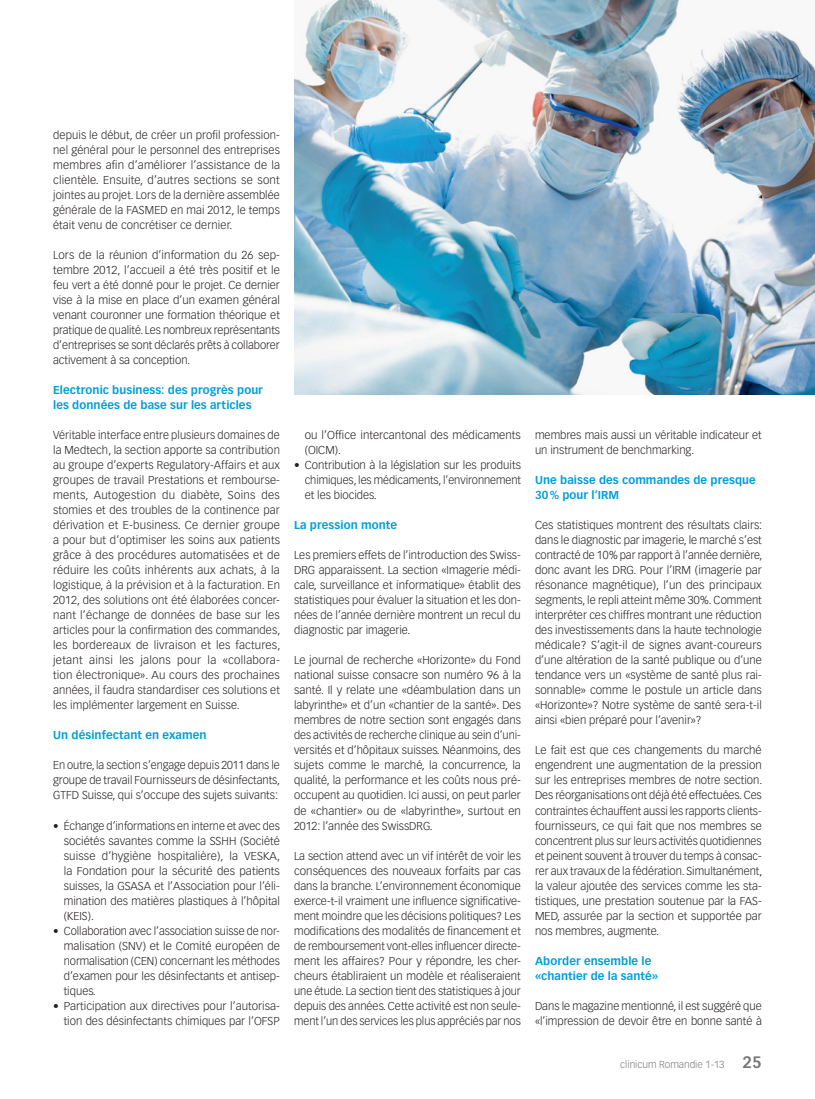
<style>
.page{position:relative;width:815px;height:1099px;background:#fff}
.page>*{position:absolute;margin:0;border:0;box-sizing:border-box;transform-origin:0 0}
.t1{font:300 11.25px/15px "Vectora LT Std";color:#231f20;text-align:justify}
.t2{font:700 11.25px/15px "Vectora LT Std";letter-spacing:.005em;color:#009fda}
.t3{font:300 10px "Vectora LH";color:#76787b}
.s1{font-weight:700;font-size:16.25px}
</style>
<div class="page">
<img style="left:294px;top:0;width:521px;height:394px">
<p class="t1" style="left:53px;top:128px;width:228px">depuis le début, de créer un profil profession&shy;nel général pour le personnel des entreprises membres afin d’améliorer l’assistance de la clientèle. Ensuite, d’autres sections se sont jointes au projet. Lors de la dernière assemblée générale de la FASMED en mai 2012, le temps était venu de concrétiser ce dernier.</p>
<p class="t1" style="left:53px;top:248px;width:228px">Lors de la réunion d’information du 26 sep&shy;tembre 2012, l’accueil a été très positif et le feu vert a été donné pour le projet. Ce dernier vise à la mise en place d’un examen général venant couronner une formation théorique et pratique de qualité. Les nombreux représentants d’entreprises se sont déclarés prêts à collaborer activement à sa conception.</p>
<p class="t2" style="left:53px;top:383px;width:211px">Electronic business: des progrès pour les données de base sur les articles</p>
<p class="t1" style="left:53px;top:428px;width:229px">Véritable interface entre plusieurs domaines de la Medtech, la section apporte sa contribution au groupe d’experts Regulatory-Affairs et aux groupes de travail Prestations et rembourse&shy;ments, Autogestion du diabète, Soins des stomies et des troubles de la continence par dérivation et E-business. Ce dernier groupe a pour but d’optimiser les soins aux patients grâce à des procédures automatisées et de réduire les coûts inhérents aux achats, à la logistique, à la prévision et à la facturation. En 2012, des solutions ont été élaborées concer&shy;nant l’échange de données de base sur les articles pour la confirmation des commandes, les bordereaux de livraison et les factures, jetant ainsi les jalons pour la «collabora&shy;tion électronique». Au cours des prochaines années, il faudra standardiser ces solutions et les implémenter largement en Suisse.</p>
<p class="t2" style="left:53px;top:728px;width:155px">Un désinfectant en examen</p>
<p class="t1" style="left:53px;top:758px;width:229px">En outre, la section s’engage depuis 2011 dans le groupe de travail Fournisseurs de désinfectants, GTFD Suisse, qui s’occupe des sujets suivants:</p>
<p class="t1" style="left:64px;top:818px;width:218px;text-indent:-11px">• Échange d’informations en interne et avec des sociétés savantes comme la SSHH (Société suisse d’hygiène hospitalière), la VESKA, la Fondation pour la sécurité des patients suisses, la GSASA et l’Association pour l’éli&shy;mination des matières plastiques à l’hôpital (KEIS).</p>
<p class="t1" style="left:64px;top:923px;width:218px;text-indent:-11px">• Collaboration avec l’association suisse de nor&shy;malisation (SNV) et le Comité européen de normalisation (CEN) concernant les méthodes d’examen pour les désinfectants et antisep&shy;tiques.</p>
<p class="t1" style="left:53px;top:998px;width:228px;text-align:right">• Participation aux directives pour l’autorisa&shy;tion des désinfectants chimiques par l’OFSP</p>
<p class="t1" style="left:305px;top:428px;width:218px">ou l’Office intercantonal des médicaments (OICM).</p>
<p class="t1" style="left:305px;top:458px;width:218px;text-indent:-11px">• Contribution à la législation sur les produits chimiques, les médicaments, l’environnement et les biocides.</p>
<p class="t2" style="left:294px;top:518px;width:105px">La pression monte</p>
<p class="t1" style="left:294px;top:548px;width:228px">Les premiers effets de l’introduction des Swiss-DRG apparaissent. La section «Imagerie médi&shy;cale, surveillance et informatique» établit des statistiques pour évaluer la situation et les don&shy;nées de l’année dernière montrent un recul du diagnostic par imagerie.</p>
<p class="t1" style="left:294px;top:653px;width:228px">Le journal de recherche «Horizonte» du Fond national suisse consacre son numéro 96 à la santé. Il y relate une «déambulation dans un labyrinthe» et d’un «chantier de la santé». Des membres de notre section sont engagés dans des activités de recherche clinique au sein d’uni&shy;versités et d’hôpitaux suisses. Néanmoins, des sujets comme le marché, la concurrence, la qualité, la performance et les coûts nous pré&shy;occupent au quotidien. Ici aussi, on peut parler de «chantier» ou de «labyrinthe», surtout en 2012: l’année des SwissDRG.</p>
<p class="t1" style="left:294px;top:848px;width:228px">La section attend avec un vif intérêt de voir les conséquences des nouveaux forfaits par cas dans la branche. L’environnement économique exerce-t-il vraiment une influence significative&shy;ment moindre que les décisions politiques? Les modifications des modalités de financement et de remboursement vont-elles influencer directe&shy;ment les affaires? Pour y répondre, les cher&shy;cheurs établiraient un modèle et réaliseraient une étude. La section tient des statistiques à jour depuis des années. Cette activité est non seule&shy;ment l’un des services les plus appréciés par nos</p>
<p class="t1" style="left:535px;top:428px;width:228px">membres mais aussi un véritable indicateur et un instrument de benchmarking.</p>
<p class="t2" style="left:535px;top:473px;width:222px">Une baisse des commandes de presque<br>30% pour l’IRM</p>
<p class="t1" style="left:535px;top:518px;width:229px">Ces statistiques montrent des résultats clairs: dans le diagnostic par imagerie, le marché s’est contracté de 10% par rapport à l’année dernière, donc avant les DRG. Pour l’IRM (imagerie par résonance magnétique), l’un des principaux segments, le repli atteint même 30%. Comment interpréter ces chiffres montrant une réduction des investissements dans la haute technologie médicale? S’agit-il de signes avant-coureurs d’une altération de la santé publique ou d’une tendance vers un «système de santé plus rai&shy;sonnable» comme le postule un article dans «Horizonte»? Notre système de santé sera-t-il ainsi «bien préparé pour l’avenir»?</p>
<p class="t1" style="left:535px;top:743px;width:229px;text-align:left">Le fait est que ces changements du marché engendrent une augmentation de la pression sur les entreprises membres de notre section.<br>Des réorganisations ont déjà été effectuées. Ces contraintes échauffent aussi les rapports clients&shy;fournisseurs, ce qui fait que nos membres se concentrent plus sur leurs activités quotidiennes et peinent souvent à trouver du temps à consac&shy;rer aux travaux de la fédération. Simultanément, la valeur ajoutée des services comme les sta&shy;tistiques, une prestation soutenue par la FAS-MED, assurée par la section et supportée par nos membres, augmente.</p>
<p class="t2" style="left:535px;top:953px;width:124px">Aborder ensemble le «chantier de la santé»</p>
<p class="t1" style="left:535px;top:998px;width:228px">Dans le magazine mentionné, il est suggéré que «l’impression de devoir être en bonne santé à</p>
<p class="t3" style="left:620px;top:1058px;width:143px">clinicum Romandie 1-13 <span class="s1">25</span></p>
</div>
